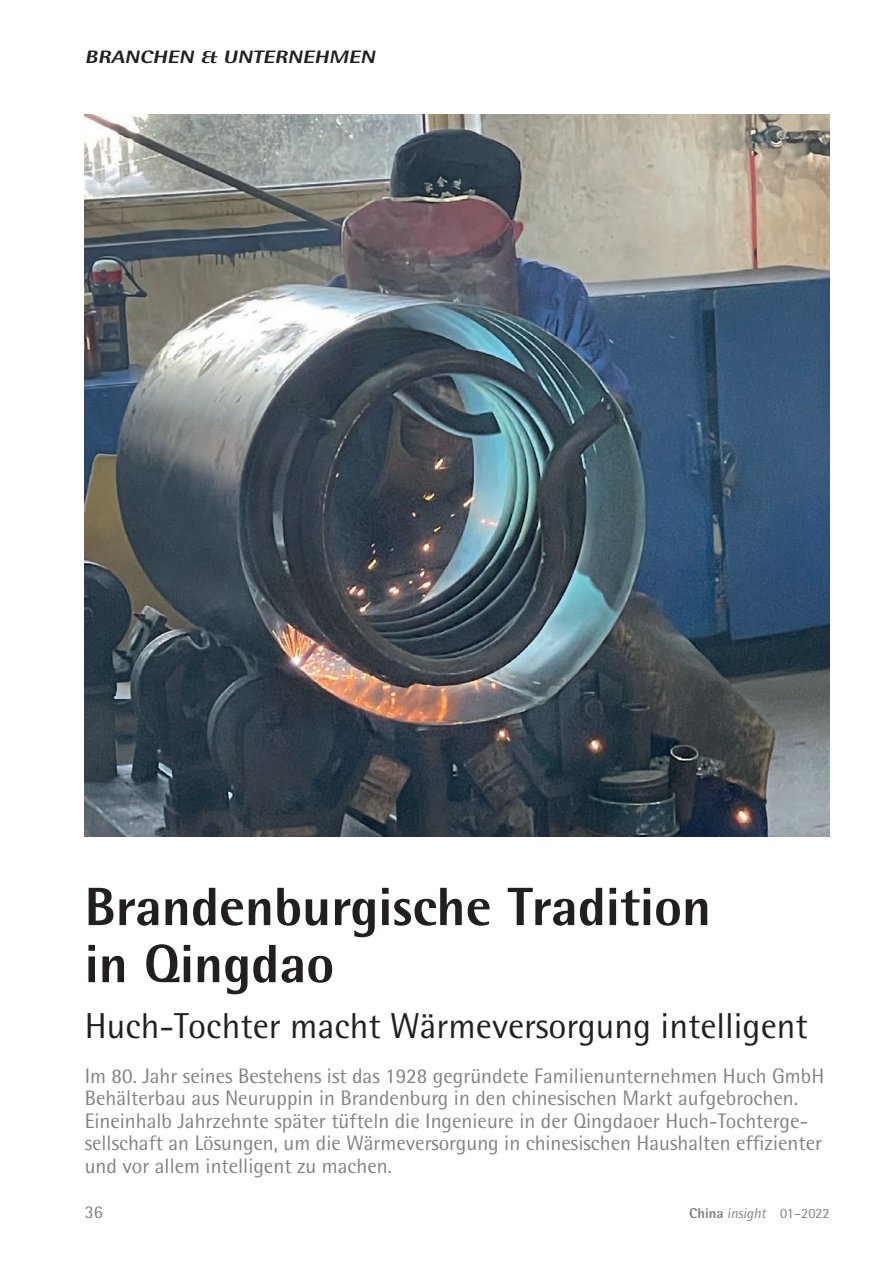
<style>
.page{position:relative;width:893px;height:1263px;background:#fff}
.page>*{position:absolute;margin:0;border:0;box-sizing:border-box;transform-origin:0 0}
.t1{font:800 54px/57px "Rotis Semi Sans";color:#231f20}
.t2{font:36px "Rotis Semi Sans";color:#231f20}
.t3{font:21px/22.5px "Rotis Semi Sans";color:#808285}
.t4{font:italic 800 18px "Rotis Semi Sans";color:#231f20;scale:1.25 1}
.t5{font:18px "Rotis Semi Sans";color:#808285}
.t6{font:14.25px "Rotis Semi Sans";letter-spacing:-.01em;color:#808285}
.s1{font-weight:800}
</style>
<div class="page">
<img style="left:85px;top:114px;width:744px;height:721px">
<p class="t4" style="left:85px;top:45px;width:237px">BRANCHEN &amp; UNTERNEHMEN</p>
<h1 class="t1" style="left:85px;top:877px;width:627px">Brandenburgische Tradition in Qingdao</h1>
<h2 class="t2" style="left:85px;top:1004px;width:724px">Huch-Tochter macht Wärmeversorgung intelligent</h2>
<p class="t3" style="left:85px;top:1063px;width:740px">Im 80. Jahr seines Bestehens ist das 1928 gegründete Familienunternehmen Huch GmbH Behälterbau aus Neuruppin in Brandenburg in den chinesischen Markt aufgebrochen.<br>Eineinhalb Jahrzehnte später tüfteln die Ingenieure in der Qingdaoer Huch-Tochterge&shy;sellschaft an Lösungen, um die Wärmeversorgung in chinesischen Haushalten effizienter und vor allem intelligent zu machen.</p>
<p class="t5" style="left:85px;top:1200px;width:20px">36</p>
<p class="t6" style="left:689px;top:1204px;width:142px"><span class="s1">China</span> insight 01–2022</p>
</div>
